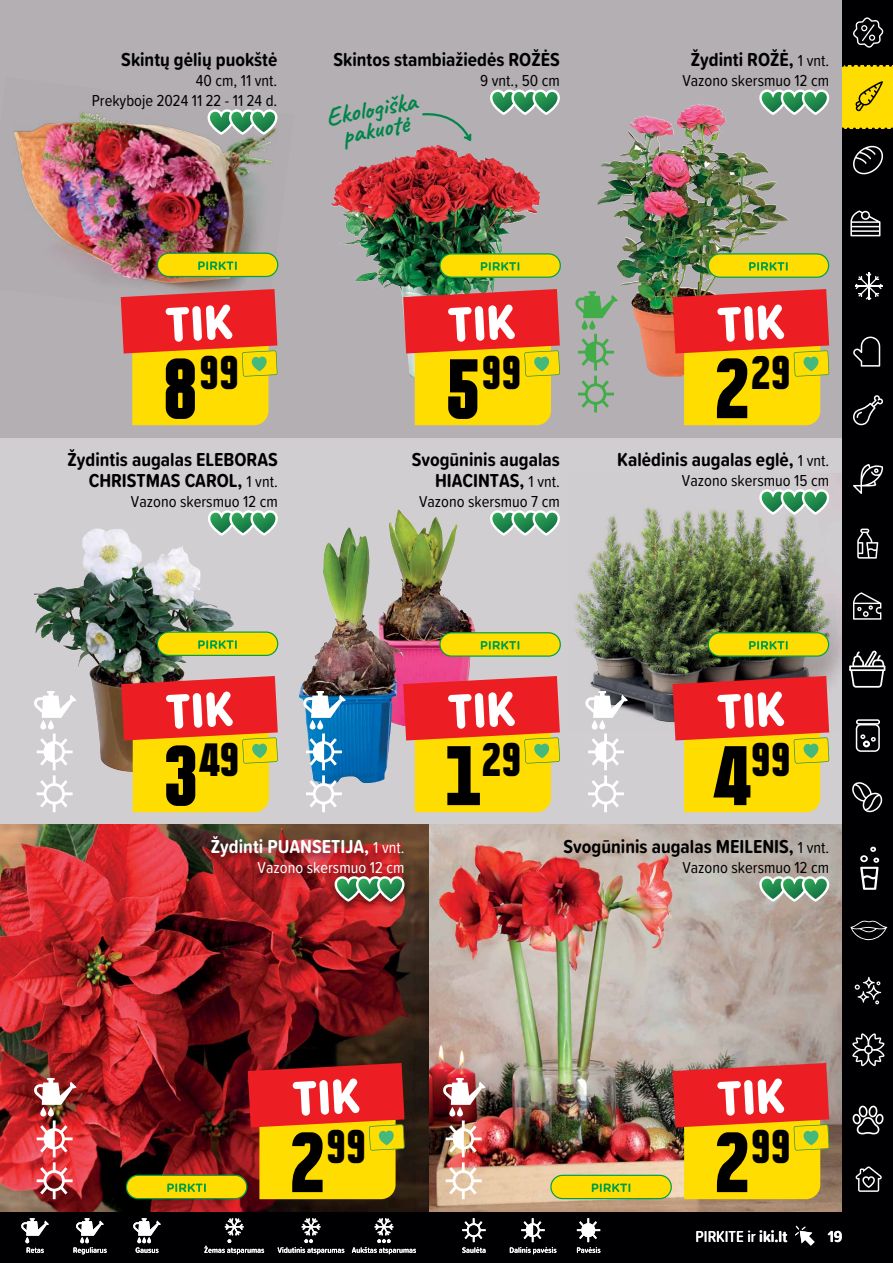
<style>
.page{position:relative;width:893px;height:1263px;background:#000002}
.page>*{position:absolute;margin:0;border:0;box-sizing:border-box;transform-origin:0 0}
.t1{font:900 condensed 77.1px "Politica";color:#000}
.t2{font:900 condensed 42.6px "Politica";color:#000}
.t3{font:700 25.95px/21px "Caveat";color:#00854a;text-align:center}
.t4{font:700 19.5px/21px "Proxima Soft Cond";color:#000;text-align:right}
.t5{font:700 19.5px "Proxima Soft Cond";color:#fff}
.t6{font:16.5px/19.8px "Proxima Soft Cond";color:#000;text-align:right}
.t7{font:16.5px "Proxima Soft Cond";color:#fff}
.t8{font:500 16.5px "Proxima Soft Cond";color:#fff}
.t9{font:700 16.5px "Proxima Soft Cond";color:#fff}
.s1{font-weight:400;font-size:16.5px}
.s2{font-weight:700}
</style>
<div class="page">
<div style="left:842px;top:65px;width:51px;height:64px;background:#fd0"></div>
<svg style="left:842px;top:128px;width:51px;height:1px"></svg>
<svg style="left:842px;top:65px;width:50px;height:2px"></svg>
<svg style="left:855px;top:1166px;width:27px;height:26px"></svg>
<svg style="left:855px;top:977px;width:26px;height:27px"></svg>
<svg style="left:852px;top:782px;width:30px;height:30px"></svg>
<svg style="left:860px;top:847px;width:19px;height:43px"></svg>
<svg style="left:853px;top:592px;width:28px;height:28px"></svg>
<svg style="left:857px;top:529px;width:21px;height:30px"></svg>
<svg style="left:853px;top:464px;width:30px;height:30px"></svg>
<svg style="left:853px;top:395px;width:30px;height:30px"></svg>
<svg style="left:855px;top:273px;width:27px;height:27px"></svg>
<svg style="left:850px;top:210px;width:30px;height:26px"></svg>
<svg style="left:853px;top:145px;width:30px;height:30px"></svg>
<svg style="left:855px;top:81px;width:28px;height:30px"></svg>
<svg style="left:852px;top:1033px;width:32px;height:33px"></svg>
<svg style="left:852px;top:1105px;width:32px;height:29px"></svg>
<svg style="left:849px;top:650px;width:36px;height:38px"></svg>
<svg style="left:850px;top:920px;width:37px;height:20px"></svg>
<svg style="left:853px;top:17px;width:30px;height:31px"></svg>
<svg style="left:853px;top:337px;width:27px;height:30px"></svg>
<div style="left:856px;top:724px;width:24px;height:28px;border:2px solid #fff;border-radius:4px"></div>
<div style="left:856px;top:719px;width:24px;height:6px;border:2px solid #fff;border-radius:2px"></div>
<svg style="left:860px;top:734px;width:5px;height:5px"></svg>
<svg style="left:871px;top:737px;width:5px;height:5px"></svg>
<div style="left:863px;top:740px;width:7px;height:7px;border:2px solid #fff;border-radius:50%"></div>
<img style="left:0;top:0;width:842px;height:438px">
<svg style="left:0;top:438px;width:842px;height:387px;background:#c4c3c4"></svg>
<svg style="left:795px;top:1225px;width:20px;height:20px"></svg>
<svg style="left:21px;top:1218px;width:28px;height:35px"></svg>
<svg style="left:73px;top:1218px;width:34px;height:36px"></svg>
<svg style="left:133px;top:1218px;width:28px;height:35px"></svg>
<svg style="left:462px;top:1218px;width:24px;height:35px"></svg>
<svg style="left:510px;top:1218px;width:46px;height:36px"></svg>
<svg style="left:577px;top:1218px;width:23px;height:35px"></svg>
<svg style="left:204px;top:1218px;width:60px;height:36px"></svg>
<svg style="left:278px;top:1218px;width:66px;height:36px"></svg>
<svg style="left:352px;top:1218px;width:64px;height:36px"></svg>
<img style="left:429px;top:825px;width:413px;height:387px">
<img style="left:443px;top:1078px;width:43px;height:121px">
<svg style="left:672px;top:1063px;width:157px;height:136px;background:#ec9228"></svg>
<svg style="left:758px;top:874px;width:72px;height:30px;background:#88af92"></svg>
<img style="left:0;top:825px;width:429px;height:387px">
<div style="left:204px;top:833px;width:207px;height:79px;background:#000;opacity:.58"></div>
<svg style="left:333px;top:874px;width:73px;height:30px;background:#7f7e64"></svg>
<svg style="left:248px;top:1063px;width:157px;height:136px;background:#e4861e"></svg>
<img style="left:33px;top:1078px;width:44px;height:121px">
<img style="left:10px;top:77px;width:285px;height:247px">
<svg style="left:87px;top:113px;width:4px;height:5px"></svg>
<svg style="left:121px;top:289px;width:156px;height:136px;background:#ee952d"></svg>
<svg style="left:206px;top:107px;width:73px;height:30px;background:#87b198"></svg>
<svg style="left:489px;top:88px;width:72px;height:29px;background:#87b399"></svg>
<svg style="left:421px;top:112px;width:52px;height:32px;background:#a3aba9"></svg>
<img style="left:406px;top:145px;width:30px;height:13px">
<svg style="left:403px;top:289px;width:157px;height:136px;background:#ec962d"></svg>
<svg style="left:575px;top:291px;width:43px;height:121px;background:#93ae95"></svg>
<img style="left:677px;top:104px;width:19px;height:35px">
<svg style="left:758px;top:88px;width:72px;height:29px;background:#87b399"></svg>
<svg style="left:672px;top:289px;width:157px;height:136px;background:#ed932a"></svg>
<img style="left:568px;top:473px;width:274px;height:259px">
<svg style="left:758px;top:487px;width:72px;height:30px;background:#93bda4"></svg>
<svg style="left:489px;top:508px;width:72px;height:30px;background:#93bea5"></svg>
<svg style="left:207px;top:508px;width:72px;height:30px;background:#93bea5"></svg>
<svg style="left:672px;top:676px;width:157px;height:136px;background:#ed942d"></svg>
<svg style="left:585px;top:691px;width:43px;height:121px;background:#d6d4d7"></svg>
<img style="left:378px;top:511px;width:99px;height:165px">
<svg style="left:403px;top:676px;width:157px;height:136px;background:#f2962f"></svg>
<img style="left:299px;top:527px;width:105px;height:257px">
<svg style="left:303px;top:691px;width:43px;height:121px;background:#82afce"></svg>
<svg style="left:33px;top:691px;width:44px;height:121px;background:#dddbdd"></svg>
<img style="left:34px;top:529px;width:63px;height:80px">
<svg style="left:121px;top:676px;width:157px;height:136px;background:#ed942b"></svg>
<div style="left:0;top:73px;width:10px;height:365px;background:#b0acb0"></div>
<div style="left:157px;top:632px;width:121px;height:23px;background:#fd0;border-radius:12px"></div>
<div style="left:157px;top:631px;width:121px;height:25px;border:1px solid #009f47;border-radius:12px"></div>
<svg style="left:198px;top:640px;width:39px;height:9px"></svg>
<div style="left:157px;top:253px;width:121px;height:23px;background:#fd0;border-radius:12px"></div>
<div style="left:157px;top:253px;width:121px;height:24px;border:1px solid #009f47;border-radius:12px"></div>
<svg style="left:198px;top:261px;width:39px;height:9px"></svg>
<div style="left:440px;top:633px;width:120px;height:23px;background:#fd0;border-radius:12px"></div>
<div style="left:439px;top:632px;width:122px;height:25px;border:1px solid #009f47;border-radius:12px"></div>
<svg style="left:481px;top:641px;width:38px;height:9px"></svg>
<div style="left:126px;top:1175px;width:121px;height:23px;background:#fd0;border-radius:12px"></div>
<div style="left:126px;top:1175px;width:121px;height:24px;border:1px solid #009f47;border-radius:12px"></div>
<svg style="left:167px;top:1183px;width:39px;height:9px"></svg>
<div style="left:551px;top:1175px;width:120px;height:23px;background:#fd0;border-radius:12px"></div>
<div style="left:550px;top:1175px;width:122px;height:24px;border:1px solid #009f47;border-radius:12px"></div>
<svg style="left:592px;top:1183px;width:38px;height:9px"></svg>
<div style="left:440px;top:254px;width:120px;height:23px;background:#fd0;border-radius:12px"></div>
<div style="left:439px;top:253px;width:122px;height:25px;border:1px solid #009f47;border-radius:12px"></div>
<svg style="left:481px;top:262px;width:38px;height:9px"></svg>
<div style="left:708px;top:633px;width:121px;height:23px;background:#fd0;border-radius:12px"></div>
<div style="left:708px;top:632px;width:121px;height:25px;border:1px solid #009f47;border-radius:12px"></div>
<svg style="left:749px;top:641px;width:39px;height:9px"></svg>
<div style="left:708px;top:254px;width:121px;height:23px;background:#fd0;border-radius:12px"></div>
<div style="left:708px;top:253px;width:121px;height:25px;border:1px solid #009f47;border-radius:12px"></div>
<svg style="left:749px;top:262px;width:39px;height:9px"></svg>
<p class="t4" style="left:121px;top:49px;width:158px">Skintų gėlių puokštė</p>
<p class="t6" style="left:92px;top:70px;width:187px">40 cm, 11 vnt.<br>Prekyboje 2024 11 22 - 11 24 d.</p>
<p class="t4" style="left:333px;top:49px;width:228px">Skintos stambiažiedės ROŽĖS</p>
<p class="t6" style="left:480px;top:70px;width:81px">9 vnt., 50 cm</p>
<h3 class="t3" style="left:324px;top:107px;width:93px;rotate:-11deg">Ekologiška pakuotė</h3>
<p class="t4" style="left:691px;top:49px;width:140px">Žydinti ROŽĖ, <span class="s1">1 vnt.</span></p>
<p class="t6" style="left:682px;top:70px;width:148px">Vazono skersmuo 12 cm</p>
<h2 class="t2" style="left:199px;top:339px;width:42px">99</h2>
<h1 class="t1" style="left:162px;top:328px;width:38px">8</h1>
<p class="t4" style="left:68px;top:448px;width:212px">Žydintis augalas ELEBORAS<br>CHRISTMAS CAROL, <span class="s1">1 vnt.</span></p>
<p class="t6" style="left:131px;top:491px;width:148px">Vazono skersmuo 12 cm</p>
<h2 class="t2" style="left:481px;top:339px;width:42px">99</h2>
<h1 class="t1" style="left:445px;top:328px;width:38px">5</h1>
<p class="t4" style="left:412px;top:448px;width:150px">Svogūninis augalas<br>HIACINTAS, <span class="s1">1 vnt.</span></p>
<p class="t6" style="left:419px;top:491px;width:142px">Vazono skersmuo 7 cm</p>
<h2 class="t2" style="left:751px;top:339px;width:42px">29</h2>
<h1 class="t1" style="left:714px;top:328px;width:38px">2</h1>
<p class="t4" style="left:617px;top:448px;width:213px">Kalėdinis augalas eglė, <span class="s1">1 vnt.</span></p>
<p class="t6" style="left:682px;top:470px;width:149px">Vazono skersmuo 15 cm</p>
<h2 class="t2" style="left:199px;top:726px;width:42px">49</h2>
<h1 class="t1" style="left:163px;top:715px;width:38px">3</h1>
<h2 class="t2" style="left:481px;top:726px;width:42px">29</h2>
<h1 class="t1" style="left:445px;top:715px;width:38px">1</h1>
<h2 class="t2" style="left:751px;top:726px;width:42px">99</h2>
<h1 class="t1" style="left:714px;top:715px;width:38px">4</h1>
<p class="t5" style="left:211px;top:832px;width:195px">Žydinti PUANSETIJA, <span class="s1">1 vnt.</span></p>
<p class="t7" style="left:258px;top:855px;width:148px">Vazono skersmuo 12 cm</p>
<p class="t4" style="left:563px;top:835px;width:267px">Svogūninis augalas MEILENIS, <span class="s1">1 vnt.</span></p>
<p class="t6" style="left:682px;top:857px;width:148px">Vazono skersmuo 12 cm</p>
<h2 class="t2" style="left:326px;top:1113px;width:42px">99</h2>
<h1 class="t1" style="left:289px;top:1102px;width:38px">2</h1>
<h2 class="t2" style="left:751px;top:1113px;width:42px">99</h2>
<h1 class="t1" style="left:714px;top:1102px;width:38px">2</h1>
<p class="t8" style="left:696px;top:1224px;width:93px">PIRKITE ir <span class="s2">iki.lt</span></p>
<p class="t9" style="left:828px;top:1224px;width:16px">19</p>
</div>
